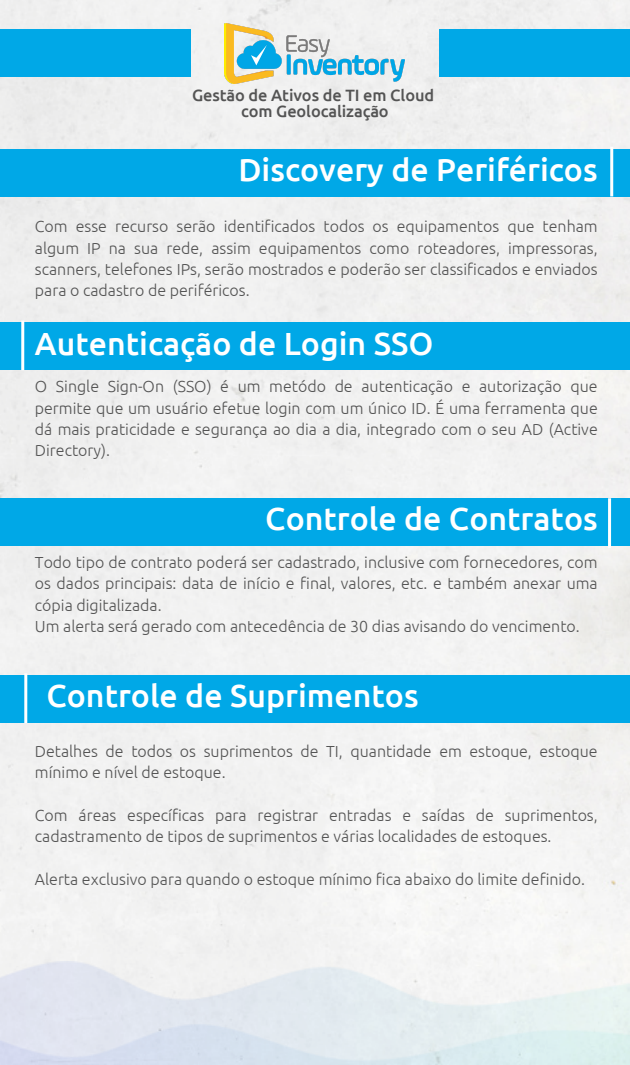
<style>
.page{position:relative;width:630px;height:1065px;background:#fff}
.page>*{position:absolute;margin:0;border:0;box-sizing:border-box;transform-origin:0 0}
.t1{font:500 32px "Ubuntu";color:#fff}
.t2{font:500 16.4px "Ubuntu";letter-spacing:-.005em;color:#545454}
.t3{font:300 16px/21.2px "Ubuntu";color:#545454;text-align:justify}
</style>
<div class="page">
<div style="left:0;top:0;width:630px;height:961px;background:#f2f2f1"></div>
<div style="left:439px;top:29px;width:191px;height:48px;background:#00a8e7"></div>
<div style="left:0;top:29px;width:191px;height:48px;background:#00a8e7"></div>
<div style="left:0;top:323px;width:630px;height:47px;background:#00a8e7"></div>
<hr style="left:21px;top:321px;width:3px;height:49px;background:#fff">
<div style="left:0;top:498px;width:630px;height:48px;background:#00a8e7"></div>
<hr style="left:608px;top:498px;width:3px;height:50px;background:#fff">
<div style="left:0;top:675px;width:630px;height:48px;background:#00a8e7"></div>
<hr style="left:24px;top:673px;width:3px;height:50px;background:#fff">
<div style="left:0;top:149px;width:630px;height:47px;background:#00a8e7"></div>
<hr style="left:610px;top:147px;width:3px;height:49px;background:#fff">
<img style="left:225px;top:23px;width:180px;height:60px">
<p class="t2" style="left:192px;top:86px;width:244px">Gestão de Ativos de TI em Cloud</p>
<p class="t2" style="left:241px;top:102px;width:149px">com Geolocalização</p>
<p class="t1" style="left:238px;top:151px;width:361px">Discovery de Periféricos</p>
<p class="t3" style="left:35px;top:216px;width:564px">Com esse recurso serão identificados todos os equipamentos que tenham algum IP na sua rede, assim equipamentos como roteadores, impressoras, scanners, telefones IPs, serão mostrados e poderão ser classificados e enviados para o cadastro de periféricos.</p>
<p class="t1" style="left:35px;top:326px;width:400px">Autenticação de Login SSO</p>
<p class="t3" style="left:35px;top:376px;width:564px">O Single Sign-On (SSO) é um metódo de autenticação e autorização que permite que um usuário efetue login com um único ID. É uma ferramenta que dá mais praticidade e segurança ao dia a dia, integrado com o seu AD (Active Directory).</p>
<p class="t1" style="left:265px;top:500px;width:334px">Controle de Contratos</p>
<p class="t3" style="left:35px;top:551px;width:564px">Todo tipo de contrato poderá ser cadastrado, inclusive com fornecedores, com os dados principais: data de início e final, valores, etc. e também anexar uma cópia digitalizada.</p>
<p class="t3" style="left:35px;top:615px;width:546px">Um alerta será gerado com antecedência de 30 dias avisando do vencimento.</p>
<p class="t1" style="left:46px;top:677px;width:374px">Controle de Suprimentos</p>
<p class="t3" style="left:35px;top:741px;width:564px">Detalhes de todos os suprimentos de TI, quantidade em estoque, estoque mínimo e nível de estoque.</p>
<p class="t3" style="left:35px;top:805px;width:564px">Com áreas específicas para registrar entradas e saídas de suprimentos, cadastramento de tipos de suprimentos e várias localidades de estoques.</p>
<p class="t3" style="left:35px;top:869px;width:552px">Alerta exclusivo para quando o estoque mínimo fica abaixo do limite definido.</p>
</div>
